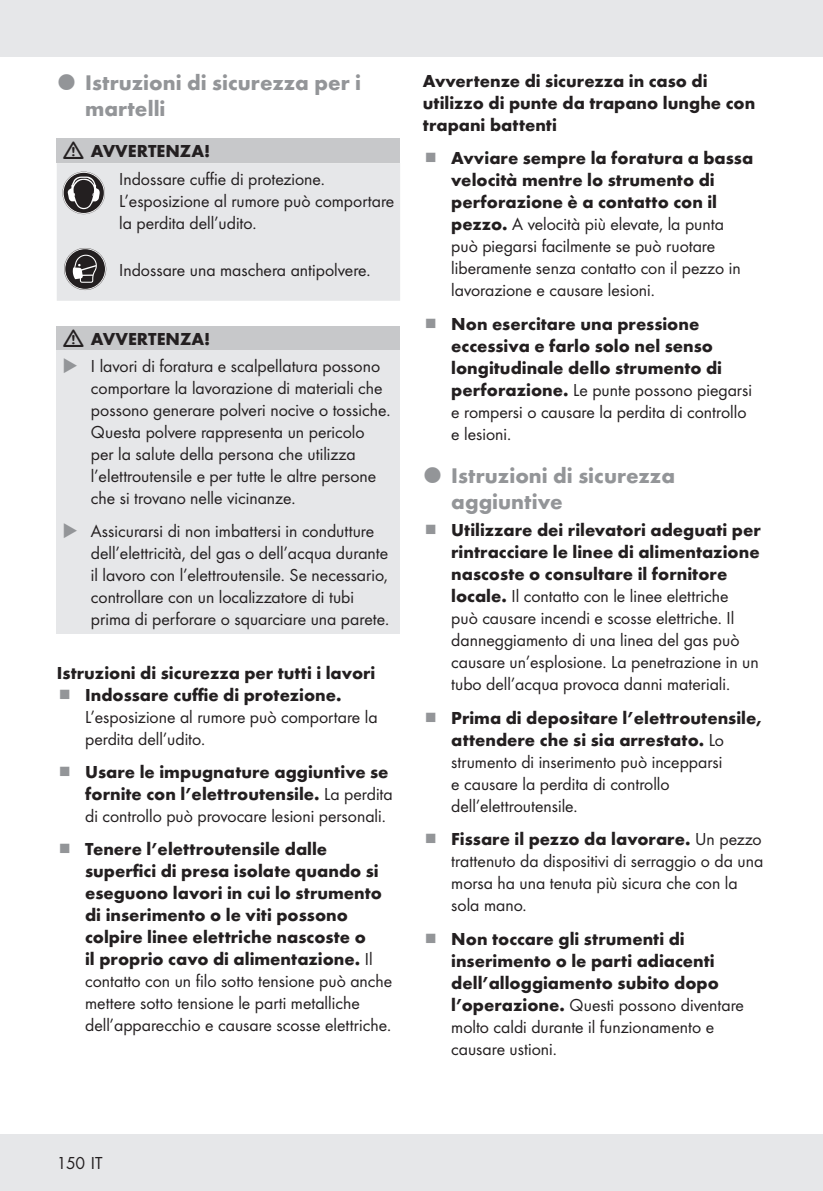
<style>
.page{position:relative;width:823px;height:1191px;background:#fff}
.page>*{position:absolute;margin:0;border:0;box-sizing:border-box;transform-origin:0 0}
.t1{font:700 22px/26px "Futura";color:#939598}
.t2{font:18px/22px "Futura Boo";color:#231f20}
.t3{font:700 18px/22px "Futura";color:#231f20}
.s1{color:#939598}
.s2{font-family:"Futura Boo";font-weight:400}
.s3{font-family:"Futura";font-weight:700}
</style>
<div class="page">
<div style="left:0;top:1134px;width:822px;height:57px;background:#e6e7e9"></div>
<div style="left:0;top:0;width:822px;height:57px;background:#e6e7e9"></div>
<div style="left:57px;top:139px;width:343px;height:24px;background:#c7c8ca"></div>
<div style="left:57px;top:163px;width:343px;height:138px;background:#e6e7e9"></div>
<svg style="left:62px;top:172px;width:43px;height:42px;background:#7c7a7b"></svg>
<svg style="left:64px;top:248px;width:42px;height:42px;background:#737172"></svg>
<div style="left:57px;top:326px;width:343px;height:24px;background:#c7c8ca"></div>
<div style="left:57px;top:350px;width:343px;height:284px;background:#e6e7e9"></div>
<p class="t1" style="left:85px;top:68px;width:277px">Istruzioni di sicurezza per i martelli</p>
<p class="t3" style="left:91px;top:139px;width:121px">AVVERTENZA!</p>
<p class="t2" style="left:119px;top:167px;width:276px">Indossare cuffie di protezione.<br>L’esposizione al rumore può comportare la perdita dell’udito.</p>
<p class="t2" style="left:119px;top:258px;width:253px">Indossare una maschera antipolvere.</p>
<p class="t3" style="left:91px;top:326px;width:121px">AVVERTENZA!</p>
<p class="t2" style="left:91px;top:354px;width:301px;text-indent:-28px"><span class="s1">◆</span> I lavori di foratura e scalpellatura possono comportare la lavorazione di materiali che possono generare polveri nocive o tossiche.<br>Questa polvere rappresenta un pericolo per la salute della persona che utilizza l’elettroutensile e per tutte le altre persone che si trovano nelle vicinanze.</p>
<p class="t2" style="left:91px;top:519px;width:299px;text-indent:-28px"><span class="s1">◆</span> Assicurarsi di non imbattersi in condutture dell’elettricità, del gas o dell’acqua durante il lavoro con l’elettroutensile. Se necessario, controllare con un localizzatore di tubi prima di perforare o squarciare una parete.</p>
<p class="t3" style="left:57px;top:660px;width:320px;text-align:center">Istruzioni di sicurezza per tutti i lavori<br>Indossare cuffie di protezione.</p>
<p class="t2" style="left:85px;top:704px;width:294px">L’esposizione al rumore può comportare la perdita dell’udito.</p>
<p class="t3" style="left:85px;top:759px;width:309px">Usare le impugnature aggiuntive se fornite con l’elettroutensile. <span class="s2">La perdita</span></p>
<p class="t2" style="left:85px;top:804px;width:302px">di controllo può provocare lesioni personali.</p>
<p class="t3" style="left:85px;top:837px;width:298px">Tenere l’elettroutensile dalle superfici di presa isolate quando si eseguono lavori in cui lo strumento di inserimento o le viti possono colpire linee elettriche nascoste o<br>il proprio cavo di alimentazione. <span class="s2">Il</span></p>
<p class="t2" style="left:85px;top:969px;width:308px">contatto con un filo sotto tensione può anche mettere sotto tensione le parti metalliche dell’apparecchio e causare scosse elettriche.</p>
<p class="t3" style="left:422px;top:68px;width:334px">Avvertenze di sicurezza in caso di utilizzo di punte da trapano lunghe con trapani battenti</p>
<p class="t3" style="left:451px;top:146px;width:303px">Avviare sempre la foratura a bassa velocità mentre lo strumento di perforazione è a contatto con il</p>
<p class="t2" style="left:451px;top:212px;width:291px"><span class="s3">pezzo.</span> A velocità più elevate, la punta può piegarsi facilmente se può ruotare liberamente senza contatto con il pezzo in lavorazione e causare lesioni.</p>
<p class="t3" style="left:451px;top:311px;width:272px">Non esercitare una pressione eccessiva e farlo solo nel senso longitudinale dello strumento di</p>
<p class="t2" style="left:451px;top:377px;width:302px"><span class="s3">perforazione.</span> Le punte possono piegarsi e rompersi o causare la perdita di controllo e lesioni.</p>
<p class="t1" style="left:451px;top:461px;width:225px">Istruzioni di sicurezza aggiuntive</p>
<p class="t3" style="left:451px;top:518px;width:311px;text-align:justify">Utilizzare dei rilevatori adeguati per rintracciare le linee di alimentazione nascoste o consultare il fornitore</p>
<p class="t2" style="left:451px;top:584px;width:309px"><span class="s3">locale.</span> Il contatto con le linee elettriche può causare incendi e scosse elettriche. Il danneggiamento di una linea del gas può causare un’esplosione. La penetrazione in un tubo dell’acqua provoca danni materiali.</p>
<p class="t3" style="left:451px;top:705px;width:312px">Prima di depositare l’elettroutensile, attendere che si sia arrestato. <span class="s2">Lo</span></p>
<p class="t2" style="left:451px;top:750px;width:272px">strumento di inserimento può incepparsi e causare la perdita di controllo dell’elettroutensile.</p>
<p class="t3" style="left:451px;top:826px;width:312px">Fissare il pezzo da lavorare. <span class="s2">Un pezzo</span></p>
<p class="t2" style="left:451px;top:849px;width:313px">trattenuto da dispositivi di serraggio o da una morsa ha una tenuta più sicura che con la sola mano.</p>
<p class="t3" style="left:451px;top:926px;width:269px">Non toccare gli strumenti di inserimento o le parti adiacenti dell’alloggiamento subito dopo</p>
<p class="t2" style="left:451px;top:992px;width:294px"><span class="s3">l’operazione.</span> Questi possono diventare molto caldi durante il funzionamento e causare ustioni.</p>
<p class="t2" style="left:57px;top:1151px;width:47px">150 IT</p>
</div>
